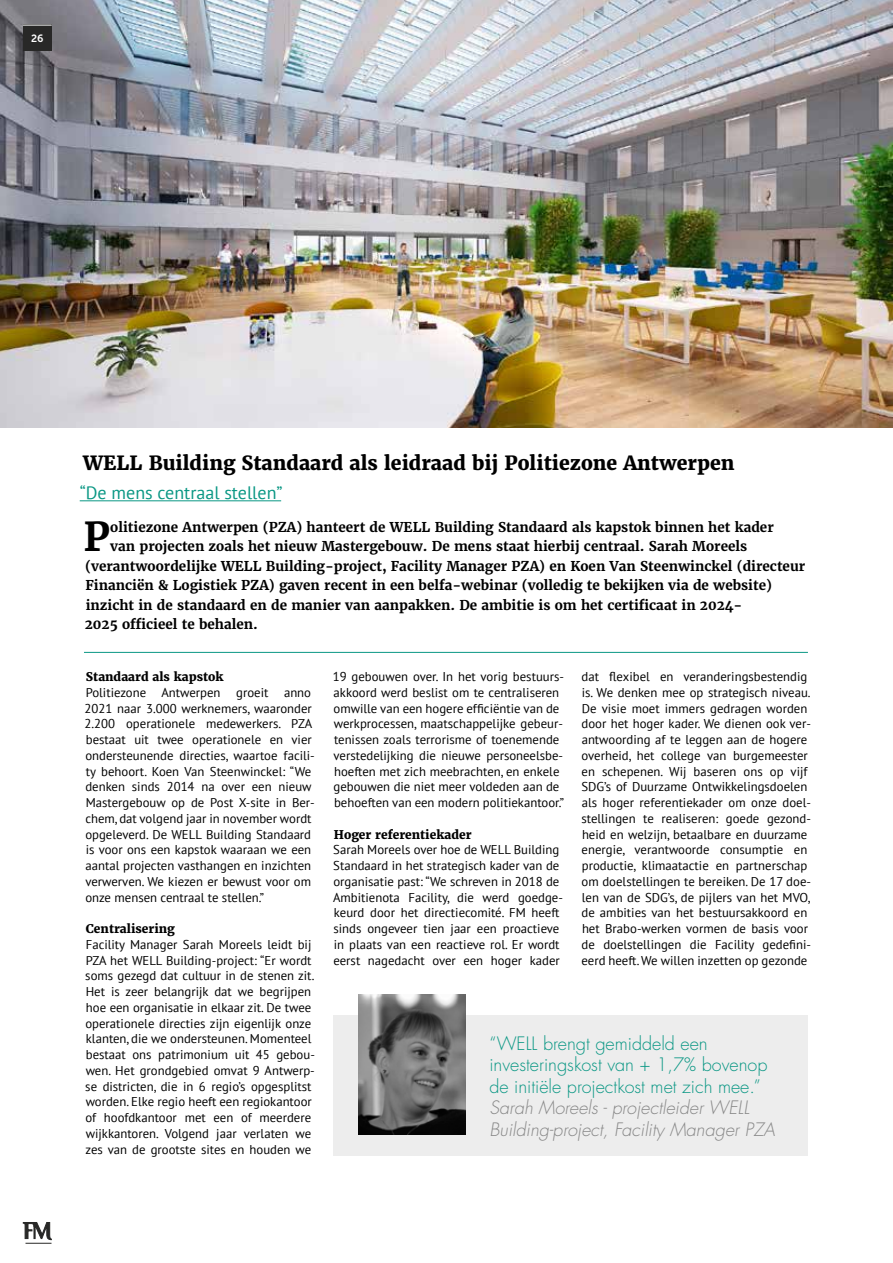
<style>
.page{position:relative;width:893px;height:1263px;background:#fff}
.page>*{position:absolute;margin:0;border:0;box-sizing:border-box;transform-origin:0 0}
.t1{font:700 39.75px "Merriweather";color:#000}
.t2{font:800 19.5px "Merriweather";color:#000}
.t3{font:300 18px/21.6px "Futura LT Pro";color:#0a9784}
.t4{font:italic 300 18px/21.6px "Futura LT Pro";color:#878787}
.t5{font:18px "PT Sans";color:#0a9784}
.t6{font:700 13.5px "Merriweather";color:#000}
.t7{font:12.75px/15.8px "PT Sans";color:#000}
.t8{font:800 12px "Merriweather";color:#000}
.t9{font:10.5px "Museo Sans 700";color:#fff}
</style>
<div class="page">
<hr style="left:84px;top:652px;width:724px;height:1px;background:#0a9784">
<svg style="left:23px;top:1222px;width:29px;height:22px"></svg>
<img style="left:0;top:0;width:893px;height:427px">
<hr style="left:80px;top:500px;width:201px;height:1px;background:#0a9784">
<div style="left:23px;top:25px;width:29px;height:26px;background:#282827"></div>
<svg style="left:23px;top:25px;width:29px;height:1px"></svg>
<div style="left:333px;top:1015px;width:475px;height:140px;background:#ededed"></div>
<img style="left:359px;top:994px;width:107px;height:141px">
<p class="t9" style="left:31px;top:33px;width:14px">26</p>
<h2 class="t2" style="left:83px;top:450px;width:653px">WELL Building Standaard als leidraad bij Politiezone Antwerpen</h2>
<h3 class="t5" style="left:80px;top:481px;width:204px">“De mens centraal stellen”</h3>
<h1 class="t1" style="left:83px;top:511px;width:28px">P</h1>
<p class="t6" style="left:110px;top:518px;width:665px">olitiezone Antwerpen (PZA) hanteert de WELL Building Standaard als kapstok binnen het kader</p>
<p class="t6" style="left:110px;top:538px;width:638px">van projecten zoals het nieuw Mastergebouw. De mens staat hierbij centraal. Sarah Moreels</p>
<p class="t6" style="left:85px;top:557px;width:722px">(verantwoordelijke WELL Building-project, Facility Manager PZA) en Koen Van Steenwinckel (directeur</p>
<p class="t6" style="left:85px;top:577px;width:688px">Financiën &amp; Logistiek PZA) gaven recent in een belfa-webinar (volledig te bekijken via de website)</p>
<p class="t6" style="left:86px;top:596px;width:658px">inzicht in de standaard en de manier van aanpakken. De ambitie is om het certificaat in 2024-</p>
<p class="t6" style="left:85px;top:616px;width:175px">2025 officieel te behalen.</p>
<p class="t8" style="left:86px;top:669px;width:139px">Standaard als kapstok</p>
<p class="t7" style="left:85px;top:684px;width:232px">Politiezone Antwerpen groeit anno 2021 naar 3.000 werknemers, waaronder 2.200 operationele medewerkers. PZA bestaat uit twee operationele en vier ondersteunende directies, waartoe facili&shy;ty behoort. Koen Van Steenwinckel: “We denken sinds 2014 na over een nieuw Mastergebouw op de Post X-site in Ber&shy;chem, dat volgend jaar in november wordt opgeleverd. De WELL Building Standaard is voor ons een kapstok waaraan we een aantal projecten vasthangen en inzichten verwerven. We kiezen er bewust voor om onze mensen centraal te stellen.”</p>
<p class="t8" style="left:86px;top:921px;width:90px">Centralisering</p>
<p class="t7" style="left:85px;top:936px;width:231px">Facility Manager Sarah Moreels leidt bij PZA het WELL Building-project: “Er wordt soms gezegd dat cultuur in de stenen zit.<br>Het is zeer belangrijk dat we begrijpen hoe een organisatie in elkaar zit. De twee operationele directies zijn eigenlijk onze klanten, die we ondersteunen. Momenteel bestaat ons patrimonium uit 45 gebou&shy;wen. Het grondgebied omvat 9 Antwerp&shy;se districten, die in 6 regio’s opgesplitst worden. Elke regio heeft een regiokantoor of hoofdkantoor met een of meerdere wijkkantoren. Volgend jaar verlaten we zes van de grootste sites en houden we</p>
<p class="t7" style="left:333px;top:668px;width:233px">19 gebouwen over. In het vorig bestuurs&shy;akkoord werd beslist om te centraliseren omwille van een hogere efficiëntie van de werkprocessen, maatschappelijke gebeur&shy;tenissen zoals terrorisme of toenemende verstedelijking die nieuwe personeelsbe&shy;hoeften met zich meebrachten, en enkele gebouwen die niet meer voldeden aan de behoeften van een modern politiekantoor.”</p>
<p class="t8" style="left:334px;top:826px;width:139px">Hoger referentiekader</p>
<p class="t7" style="left:333px;top:842px;width:231px">Sarah Moreels over hoe de WELL Building Standaard in het strategisch kader van de organisatie past: “We schreven in 2018 de Ambitienota Facility, die werd goedge&shy;keurd door het directiecomité. FM heeft sinds ongeveer tien jaar een proactieve in plaats van een reactieve rol. Er wordt eerst nagedacht over een hoger kader</p>
<p class="t7" style="left:581px;top:668px;width:231px">dat flexibel en veranderingsbestendig is. We denken mee op strategisch niveau.<br>De visie moet immers gedragen worden door het hoger kader. We dienen ook ver&shy;antwoording af te leggen aan de hogere overheid, het college van burgemeester en schepenen. Wij baseren ons op vijf SDG’s of Duurzame Ontwikkelingsdoelen als hoger referentiekader om onze doel&shy;stellingen te realiseren: goede gezond&shy;heid en welzijn, betaalbare en duurzame energie, verantwoorde consumptie en productie, klimaatactie en partnerschap om doelstellingen te bereiken. De 17 doe&shy;len van de SDG’s, de pijlers van het MVO, de ambities van het bestuursakkoord en het Brabo-werken vormen de basis voor de doelstellingen die Facility gedefini&shy;eerd heeft. We willen inzetten op gezonde</p>
<h3 class="t3" style="left:489px;top:1032px;width:280px">“WELL brengt gemiddeld een investeringskost van + 1,7% bovenop de initiële projectkost met zich mee.”</h3>
<h3 class="t4" style="left:489px;top:1097px;width:287px">Sarah Moreels - projectleider WELL<br>Building-project, Facility Manager PZA</h3>
</div>
